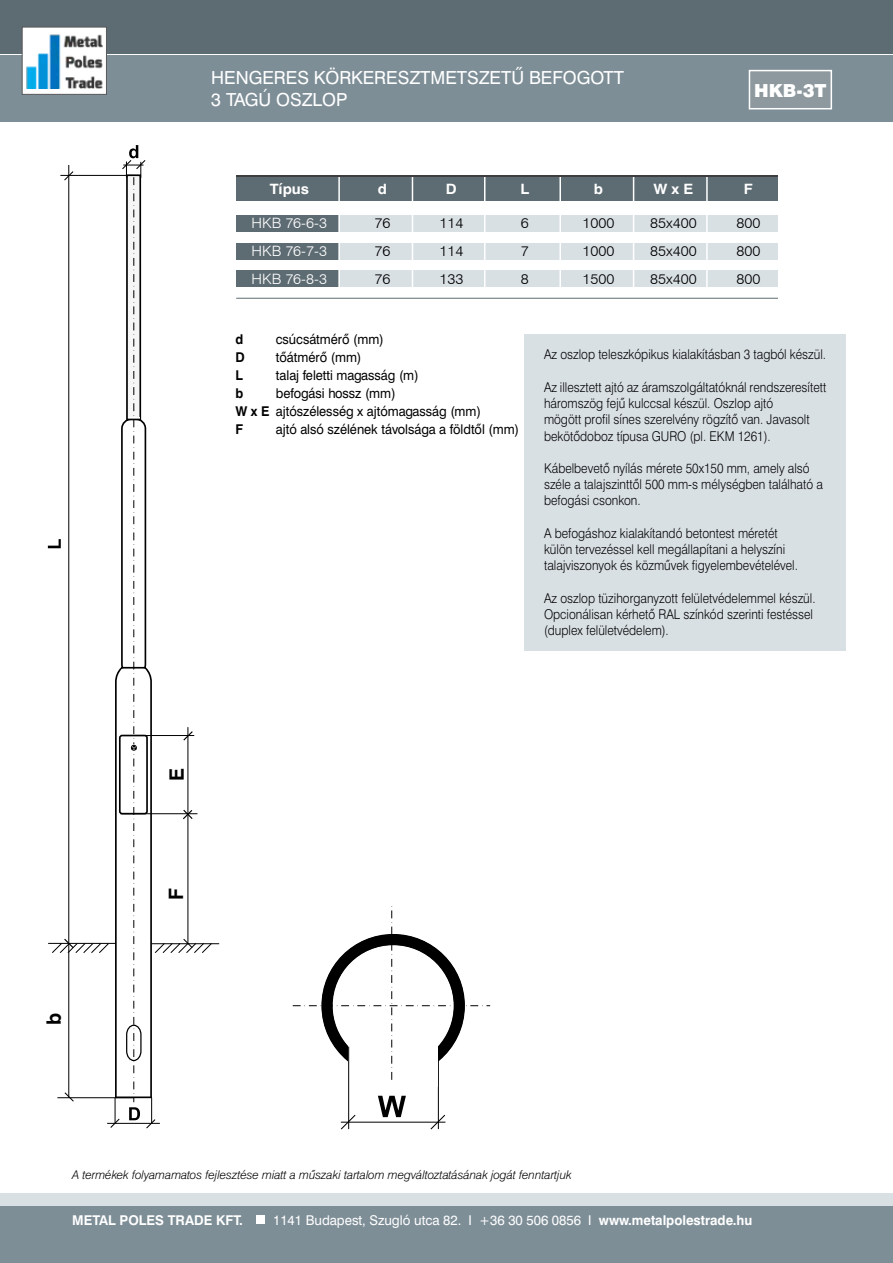
<style>
.page{position:relative;width:893px;height:1263px;background:#fff}
.page>*{position:absolute;margin:0;border:0;box-sizing:border-box;transform-origin:0 0}
.t1{font:700 19.8px "Swiss 721 PFL";color:#000}
.t2{font:18px/21.6px "Swiss 721 PFL";color:#fff}
.t3{font:18px "Swiss 721 Blk PFL";color:#fff}
.t4{font:300 14.25px "Swiss 721 BT";color:#000;scale:1.05 1}
.t5{font:300 14.25px "Swiss 721 BT";color:#fff;scale:1.05 1}
.t6{font:700 14.25px "Swiss 721 PFL";color:#fff;scale:1.05 1}
.t7{font:13.5px/16.2px "Swiss 721 Lt PFL";color:#000;scale:.9 1}
.t8{font:13.5px/18px "Swiss 721 PFL";color:#000;scale:.95 1}
.t9{font:13.5px "Swiss 721 PFL";color:#fff}
.t10{font:700 13.5px "Swiss 721 PFL";color:#fff}
.t11{font:700 13.5px "Swiss 721 PFL";color:#000;scale:.95 1}
.t12{font:italic 12px "Swiss 721 Lt PFL";color:#000}
.s1{font-weight:700}
</style>
<div class="page">
<div style="left:0;top:0;width:893px;height:54px;background:#5d6b72"></div>
<div style="left:0;top:55px;width:893px;height:67px;background:#7e8e97"></div>
<div style="left:22px;top:27px;width:85px;height:68px;background:#fff;border:1px solid #58585a"></div>
<img style="left:22px;top:30px;width:81px;height:59px">
<div style="left:0;top:1206px;width:893px;height:57px;background:#7e8e97"></div>
<div style="left:0;top:1193px;width:893px;height:13px;background:#d9e0e4"></div>
<div style="left:236px;top:176px;width:621px;height:25px;background:#5d6b72"></div>
<div style="left:236px;top:215px;width:621px;height:17px;background:#5d6b72"></div>
<div style="left:339px;top:215px;width:518px;height:17px;background:#d9e0e4"></div>
<div style="left:236px;top:243px;width:621px;height:16px;background:#5d6b72"></div>
<div style="left:339px;top:243px;width:518px;height:16px;background:#d9e0e4"></div>
<div style="left:236px;top:271px;width:621px;height:16px;background:#5d6b72"></div>
<div style="left:339px;top:271px;width:518px;height:16px;background:#d9e0e4"></div>
<div style="left:257px;top:1215px;width:8px;height:8px;background:#fff"></div>
<div style="left:749px;top:70px;width:83px;height:39px;background:#8d999f;border:2px solid #fff"></div>
<hr style="left:338px;top:176px;width:2px;height:414px;background:#fff">
<hr style="left:412px;top:176px;width:1px;height:414px;background:#fff">
<hr style="left:484px;top:176px;width:1px;height:414px;background:#fff">
<hr style="left:559px;top:176px;width:2px;height:414px;background:#fff">
<hr style="left:633px;top:176px;width:1px;height:414px;background:#fff">
<hr style="left:706px;top:176px;width:2px;height:414px;background:#fff">
<hr style="left:778px;top:176px;width:2px;height:414px;background:#fff">
<hr style="left:236px;top:298px;width:621px;height:1px;background:#5d6b72">
<hr style="left:236px;top:175px;width:621px;height:1px;background:#3e3d40">
<div style="left:779px;top:144px;width:104px;height:354px;background:#fff"></div>
<hr style="left:151px;top:943px;width:68px;height:1px;background:#000">
<svg style="left:48px;top:145px;width:164px;height:984px"></svg>
<svg style="left:340px;top:1113px;width:17px;height:17px"></svg>
<svg style="left:429px;top:1113px;width:17px;height:17px"></svg>
<hr style="left:438px;top:1056px;width:1px;height:73px;background:#000">
<hr style="left:341px;top:1122px;width:104px;height:1px;background:#000">
<svg style="left:378px;top:1096px;width:28px;height:21px"></svg>
<svg style="left:293px;top:906px;width:197px;height:174px"></svg>
<hr style="left:348px;top:1046px;width:1px;height:83px;background:#000">
<div style="left:525px;top:335px;width:321px;height:316px;background:#d9e0e4"></div>
<h1 class="t1" style="left:42px;top:1024px;width:14px;rotate:-90deg">b</h1>
<h2 class="t2" style="left:211px;top:67px;width:414px">HENGERES KÖRKERESZTMETSZETŰ BEFOGOTT<br>3 TAGÚ OSZLOP</h2>
<h2 class="t2" style="left:211px;top:67px;width:421px">KÚPOS KÖR E ESZTME SZETŰ TALPAS OSZLOP</h2>
<h2 class="t3" style="left:754px;top:80px;width:74px">HKB-3T</h2>
<p class="t6" style="left:270px;top:180px;width:39px">Típus</p>
<p class="t6" style="left:378px;top:180px;width:10px">d</p>
<p class="t6" style="left:446px;top:180px;width:12px">D</p>
<p class="t6" style="left:520px;top:180px;width:10px">L</p>
<p class="t6" style="left:594px;top:180px;width:10px">b</p>
<p class="t6" style="left:653px;top:180px;width:40px">W x E</p>
<p class="t6" style="left:744px;top:180px;width:10px">F</p>
<p class="t5" style="left:252px;top:214px;width:73px">HKB 76-6-3</p>
<p class="t4" style="left:374px;top:214px;width:17px">76</p>
<p class="t4" style="left:439px;top:214px;width:24px">114</p>
<p class="t4" style="left:521px;top:214px;width:9px">6</p>
<p class="t4" style="left:582px;top:214px;width:32px">1000</p>
<p class="t4" style="left:650px;top:214px;width:46px">85x400</p>
<p class="t4" style="left:736px;top:214px;width:24px">800</p>
<p class="t5" style="left:252px;top:242px;width:73px">HKB 76-7-3</p>
<p class="t4" style="left:374px;top:242px;width:17px">76</p>
<p class="t4" style="left:439px;top:242px;width:24px">114</p>
<p class="t4" style="left:521px;top:242px;width:9px">7</p>
<p class="t4" style="left:582px;top:242px;width:32px">1000</p>
<p class="t4" style="left:650px;top:242px;width:46px">85x400</p>
<p class="t4" style="left:736px;top:242px;width:24px">800</p>
<p class="t5" style="left:252px;top:270px;width:73px">HKB 76-8-3</p>
<p class="t4" style="left:374px;top:270px;width:17px">76</p>
<p class="t4" style="left:439px;top:270px;width:24px">133</p>
<p class="t4" style="left:521px;top:270px;width:9px">8</p>
<p class="t4" style="left:582px;top:270px;width:32px">1500</p>
<p class="t4" style="left:650px;top:270px;width:46px">85x400</p>
<p class="t4" style="left:736px;top:270px;width:24px">800</p>
<p class="t11" style="left:235px;top:331px;width:10px">d</p>
<p class="t8" style="left:276px;top:331px;width:115px">csúcsátmérő (mm)</p>
<p class="t11" style="left:235px;top:349px;width:11px">D</p>
<p class="t8" style="left:276px;top:349px;width:91px">tőátmérő (mm)</p>
<p class="t11" style="left:235px;top:367px;width:9px">L</p>
<p class="t8" style="left:276px;top:367px;width:152px">talaj feletti magasság (m)</p>
<p class="t11" style="left:235px;top:385px;width:10px">b</p>
<p class="t8" style="left:235px;top:384px;width:260px;text-indent:41px">befogási hossz (mm)<br><span class="s1">W x E</span> ajtószélesség x ajtómagasság (mm)<br><span class="s1">F</span></p>
<p class="t8" style="left:276px;top:420px;width:258px">ajtó alsó szélének távolsága a földtől (mm)</p>
<p class="t7" style="left:544px;top:346px;width:315px">Az oszlop teleszkópikus kialakításban 3 tagból készül.</p>
<p class="t7" style="left:544px;top:379px;width:315px">Az illesztett ajtó az áramszolgáltatóknál rendszeresített háromszög fejű kulccsal készül. Oszlop ajtó<br>mögött profil sínes szerelvény rögzítő van. Javasolt bekötődoboz típusa GURO (pl. EKM 1261).</p>
<p class="t7" style="left:544px;top:460px;width:311px">Kábelbevető nyílás mérete 50x150 mm, amely alsó széle a talajszinttől 500 mm-s mélységben található a befogási csonkon.</p>
<p class="t7" style="left:544px;top:525px;width:284px">A befogáshoz kialakítandó betontest méretét külön tervezéssel kell megállapítani a helyszíni talajviszonyok és közművek figyelembevételével.</p>
<p class="t7" style="left:544px;top:589px;width:303px">Az oszlop tüzihorganyzott felületvédelemmel készül.<br>Opcionálisan kérhető RAL színkód szerinti festéssel (duplex felületvédelem).</p>
<h1 class="t1" style="left:165px;top:781px;width:14px;rotate:-90deg">E</h1>
<h1 class="t1" style="left:164px;top:899px;width:13px;rotate:-90deg">F</h1>
<p class="t12" style="left:72px;top:1167px;width:501px">A termékek folyamamatos fejlesztése miatt a műszaki tartalom megváltoztatásának jogát fenntartjuk</p>
<p class="t10" style="left:72px;top:1211px;width:172px">METAL POLES TRADE KFT.</p>
<p class="t9" style="left:273px;top:1211px;width:481px">1141 Budapest, Szugló utca 82. I +36 30 506 0856 I <span class="s1">www.metalpolestrade.hu</span></p>
</div>
